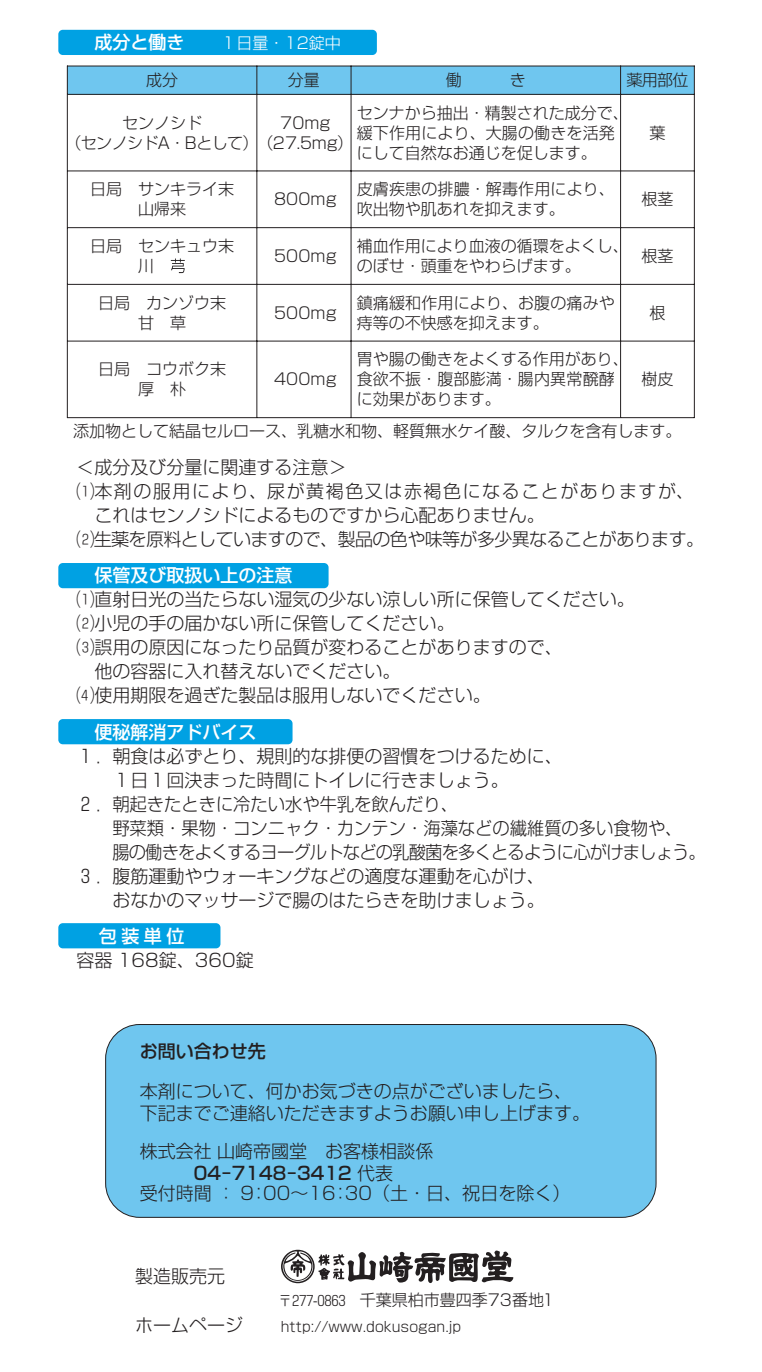
<style>
.page{position:relative;width:762px;height:1372px;background:#fff}
.page>*{position:absolute;margin:0;border:0;box-sizing:border-box;transform-origin:0 0}
.t1{font:300 18px/22px "Shin Go";color:#231f20}
.t2{font:300 18px "Shin Go";letter-spacing:-.035em;color:#231f20}
.t3{font:300 18px "Shin Go";letter-spacing:-.05em;color:#231f20;scale:.96 1}
.t4{font:300 18px "Shin Go";color:#231f20;scale:.96 1}
.t5{font:300 18px "Shin Go";letter-spacing:.085em;color:#231f20}
.t6{font:500 18px "Shin Go";color:#fff}
.t7{font:500 18px "Shin Go";color:#231f20}
.t8{font:300 16px/20px "Shin Go";color:#231f20}
.t9{font:300 16px/20px "Shin Go";letter-spacing:-.04em;color:#231f20}
.t10{font:300 16px "Shin Go";color:#fff}
.t11{font:300 14px "Shin Go";color:#231f20}
.s1{font-family:"Sgl Hround";font-weight:400}
.s2{font-weight:500}
.s3{font-size:14px}
</style>
<div class="page">
<div style="left:58px;top:30px;width:319px;height:25px;background:#00a1e3;border-radius:4px"></div>
<div style="left:58px;top:563px;width:270px;height:25px;background:#00a1e3;border-radius:4px"></div>
<div style="left:58px;top:719px;width:234px;height:25px;background:#00a1e3;border-radius:4px"></div>
<div style="left:58px;top:923px;width:162px;height:25px;background:#00a1e3;border-radius:4px"></div>
<div style="left:620px;top:66px;width:74px;height:28px;background:#6fc6ef"></div>
<div style="left:351px;top:66px;width:269px;height:28px;background:#6fc6ef"></div>
<div style="left:257px;top:66px;width:94px;height:28px;background:#6fc6ef"></div>
<div style="left:67px;top:66px;width:190px;height:28px;background:#6fc6ef"></div>
<svg style="left:171px;top:258px;width:14px;height:15px"></svg>
<hr style="left:67px;top:94px;width:627px;height:1px;background:#231f20">
<hr style="left:67px;top:171px;width:627px;height:1px;background:#231f20">
<hr style="left:67px;top:227px;width:627px;height:1px;background:#231f20">
<hr style="left:67px;top:284px;width:627px;height:1px;background:#231f20">
<hr style="left:67px;top:341px;width:627px;height:1px;background:#231f20">
<hr style="left:67px;top:417px;width:627px;height:1px;background:#231f20">
<hr style="left:256px;top:66px;width:1px;height:352px;background:#231f20">
<hr style="left:350px;top:66px;width:1px;height:352px;background:#231f20">
<hr style="left:620px;top:66px;width:1px;height:352px;background:#231f20">
<hr style="left:67px;top:66px;width:627px;height:1px;background:#231f20">
<hr style="left:67px;top:66px;width:1px;height:352px;background:#231f20">
<hr style="left:693px;top:66px;width:1px;height:352px;background:#231f20">
<div style="left:106px;top:1024px;width:549px;height:193px;background:#6fc6ef;border-radius:34px"></div>
<div style="left:105px;top:1024px;width:551px;height:193px;border:1px solid #231f20;border-radius:34px"></div>
<svg style="left:281px;top:1249px;width:232px;height:34px"></svg>
<p class="t6" style="left:94px;top:31px;width:91px">成分と働き</p>
<p class="t10" style="left:220px;top:33px;width:122px">１日量・12錠中</p>
<p class="t8" style="left:146px;top:70px;width:34px">成分</p>
<p class="t8" style="left:288px;top:70px;width:33px">分量</p>
<p class="t8" style="left:626px;top:70px;width:64px">薬用部位</p>
<p class="t8" style="left:649px;top:122px;width:17px">葉</p>
<p class="t8" style="left:356px;top:102px;width:273px">センナから抽出・精製された成分で、緩下作用により、大腸の働きを活発にして自然なお通じを促します。</p>
<p class="t8" style="left:122px;top:112px;width:81px">センノシド</p>
<p class="t9" style="left:65px;top:112px;width:289px;text-indent:215px">70mg<br>（センノシドA・Bとして）（27.5mg）</p>
<p class="t8" style="left:90px;top:179px;width:145px;text-align:center">日局　サンキライ末山帰来</p>
<p class="t8" style="left:274px;top:189px;width:64px">800mg</p>
<p class="t8" style="left:356px;top:179px;width:259px">皮膚疾患の排膿・解毒作用により、吹出物や肌あれを抑えます。</p>
<p class="t8" style="left:641px;top:189px;width:33px">根茎</p>
<p class="t8" style="left:138px;top:235px;width:97px;text-indent:-48px">日局　センキュウ末川　</p>
<p class="t8" style="left:274px;top:245px;width:64px">500mg</p>
<p class="t8" style="left:356px;top:235px;width:273px">補血作用により血液の循環をよくし、のぼせ・頭重をやわらげます。</p>
<p class="t8" style="left:641px;top:245px;width:33px">根茎</p>
<p class="t8" style="left:98px;top:292px;width:129px;text-align:center">日局　カンゾウ末甘　草</p>
<p class="t8" style="left:274px;top:302px;width:64px">500mg</p>
<p class="t8" style="left:356px;top:292px;width:259px">鎮痛緩和作用により、お腹の痛みや痔等の不快感を抑えます。</p>
<p class="t8" style="left:649px;top:302px;width:17px">根</p>
<p class="t8" style="left:356px;top:349px;width:273px">胃や腸の働きをよくする作用があり、食欲不振・腹部膨満・腸内異常醗酵に効果があります。</p>
<p class="t8" style="left:98px;top:359px;width:129px;text-align:center">日局　コウボク末厚　朴</p>
<p class="t8" style="left:73px;top:421px;width:609px">添加物として結晶セルロース、乳糖水和物、軽質無水ケイ酸、タルクを含有します。</p>
<p class="t8" style="left:641px;top:369px;width:33px">樹皮</p>
<p class="t8" style="left:274px;top:369px;width:64px">400mg</p>
<p class="t1" style="left:76px;top:456px;width:271px">＜成分及び分量に関連する注意＞</p>
<p class="t5" style="left:76px;top:480px;width:619px"><span class="s1">A</span>本剤の服用により、尿が黄褐色又は赤褐色になることがありますが、</p>
<p class="t1" style="left:94px;top:504px;width:451px">これはセンノシドによるものですから心配ありません。</p>
<p class="t2" style="left:76px;top:528px;width:629px"><span class="s1">S</span>生薬を原料としていますので、製品の色や味等が多少異なることがあります。</p>
<p class="t6" style="left:94px;top:564px;width:199px">保管及び取扱い上の注意</p>
<p class="t1" style="left:76px;top:588px;width:559px"><span class="s1">A</span>直射日光の当たらない湿気の少ない涼しい所に保管してください。</p>
<p class="t1" style="left:76px;top:612px;width:379px"><span class="s1">S</span>小児の手の届かない所に保管してください。</p>
<p class="t1" style="left:76px;top:636px;width:487px"><span class="s1">D</span>誤用の原因になったり品質が変わることがありますので、</p>
<p class="t1" style="left:94px;top:660px;width:307px">他の容器に入れ替えないでください。</p>
<p class="t1" style="left:76px;top:684px;width:415px"><span class="s1">F</span>使用期限を過ぎた製品は服用しないでください。</p>
<p class="t6" style="left:94px;top:720px;width:163px">便秘解消アドバイス</p>
<p class="t1" style="left:76px;top:744px;width:487px">１．朝食は必ずとり、規則的な排便の習慣をつけるために、</p>
<p class="t1" style="left:112px;top:768px;width:397px">１日１回決まった時間にトイレに行きましょう。</p>
<p class="t1" style="left:76px;top:792px;width:383px">２．朝起きたときに冷たい水や牛乳を飲んだり、</p>
<p class="t4" style="left:112px;top:816px;width:595px">野菜類・果物・コンニャク・カンテン・海藻などの繊維質の多い食物や、</p>
<p class="t3" style="left:112px;top:840px;width:619px">腸の働きをよくするヨーグルトなどの乳酸菌を多くとるように心がけましょう。</p>
<p class="t1" style="left:76px;top:864px;width:469px">３．腹筋運動やウォーキングなどの適度な運動を心がけ、</p>
<p class="t1" style="left:112px;top:888px;width:433px">おなかのマッサージで腸のはたらきを助けましょう。</p>
<p class="t6" style="left:99px;top:924px;width:87px">包装単位</p>
<p class="t1" style="left:76px;top:948px;width:179px">容器 168錠、360錠</p>
<p class="t7" style="left:140px;top:1039px;width:128px">お問い合わせ先</p>
<p class="t1" style="left:140px;top:1079px;width:452px">本剤について、何かお気づきの点がございましたら、下記までご連絡いただきますようお願い申し上げます。</p>
<p class="t1" style="left:194px;top:1139px;width:241px;text-indent:-54px">株式会社 山崎帝國堂　お客様相談係<br><span class="s2">04－7148－3412</span> 代表</p>
<p class="t1" style="left:140px;top:1181px;width:432px">受付時間 ： 9：00～16：30（土・日、祝日を除く）</p>
<p class="t1" style="left:135px;top:1264px;width:147px">製造販売元　　 　</p>
<p class="t1" style="left:135px;top:1313px;width:109px">ホームページ</p>
<p class="t11" style="left:281px;top:1317px;width:182px">http://www.dokusogan.jp</p>
<p class="t8" style="left:278px;top:1289px;width:279px"><span class="s3">〒２７７-０８６３　</span>千葉県柏市豊四季73番地１</p>
</div>
